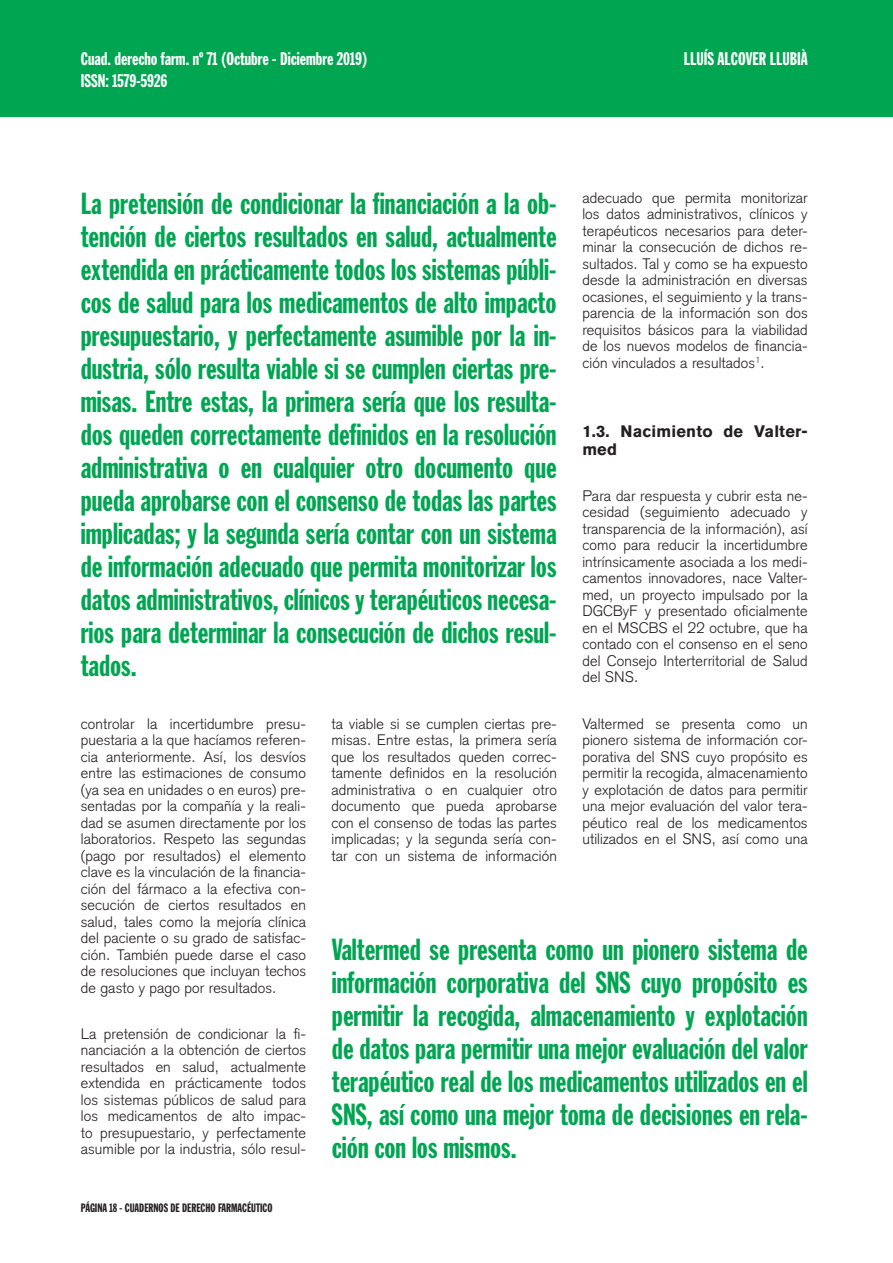
<style>
.page{position:relative;width:893px;height:1263px;background:#fff}
.page>*{position:absolute;margin:0;border:0;box-sizing:border-box;transform-origin:0 0}
.t1{font:30px/33px "Franklin Gothic Extra Cond";color:#00a552;text-align:justify}
.t2{font:18px/22.5px "Franklin Gothic Extra Cond";color:#fff}
.t3{font:700 16.5px/18px "Akzidenz Grotesk BQ";letter-spacing:.01em;color:#231f20}
.t4{font:300 15px/16.5px "Akzidenz Grotesk";letter-spacing:.01em;color:#231f20;text-align:justify}
.t5{font:12px "Franklin Gothic Extra Cond";color:#231f20}
</style>
<div class="page">
<div style="left:0;top:0;width:893px;height:117px;background:#00a552"></div>
<p class="t2" style="left:81px;top:48px;width:288px">Cuad. derecho farm. nº 71 (Octubre - Diciembre 2019)<br>ISSN: 1579-5926</p>
<p class="t2" style="left:684px;top:48px;width:125px">LLUÍS ALCOVER LLUBIÀ</p>
<p class="t4" style="left:582px;top:191px;width:227px">adecuado que permita monitorizar los datos administrativos, clínicos y terapéuticos necesarios para deter&shy;minar la consecución de dichos re&shy;sultados. Tal y como se ha expuesto desde la administración en diversas ocasiones, el seguimiento y la trans&shy;parencia de la información son dos requisitos básicos para la viabilidad de los nuevos modelos de financia&shy;ción vinculados a resultados<sup>1</sup>.</p>
<p class="t1" style="left:81px;top:189px;width:477px">La pretensión de condicionar la financiación a la ob&shy;tención de ciertos resultados en salud, actualmente extendida en prácticamente todos los sistemas públi&shy;cos de salud para los medicamentos de alto impacto presupuestario, y perfectamente asumible por la in&shy;dustria, sólo resulta viable si se cumplen ciertas pre&shy;misas. Entre estas, la primera sería que los resulta&shy;dos queden correctamente definidos en la resolución administrativa o en cualquier otro documento que pueda aprobarse con el consenso de todas las partes implicadas; y la segunda sería contar con un sistema de información adecuado que permita monitorizar los datos administrativos, clínicos y terapéuticos necesa&shy;rios para determinar la consecución de dichos resul&shy;tados.</p>
<p class="t3" style="left:582px;top:423px;width:227px">1.3. Nacimiento de Valter&shy;med</p>
<p class="t4" style="left:582px;top:489px;width:227px">Para dar respuesta y cubrir esta ne&shy;cesidad (seguimiento adecuado y transparencia de la información), así como para reducir la incertidumbre intrínsicamente asociada a los medi&shy;camentos innovadores, nace Valter&shy;med, un proyecto impulsado por la DGCByF y presentado oficialmente en el MSCBS el 22 octubre, que ha contado con el consenso en el seno del Consejo Interterritorial de Salud del SNS.</p>
<p class="t4" style="left:582px;top:717px;width:227px">Valtermed se presenta como un pionero sistema de información cor&shy;porativa del SNS cuyo propósito es permitir la recogida, almacenamiento y explotación de datos para permitir una mejor evaluación del valor tera&shy;péutico real de los medicamentos utilizados en el SNS, así como una</p>
<p class="t4" style="left:81px;top:717px;width:227px">controlar la incertidumbre presu&shy;puestaria a la que hacíamos referen&shy;cia anteriormente. Así, los desvíos entre las estimaciones de consumo (ya sea en unidades o en euros) pre&shy;sentadas por la compañía y la reali&shy;dad se asumen directamente por los laboratorios. Respeto las segundas (pago por resultados) el elemento clave es la vinculación de la financia&shy;ción del fármaco a la efectiva con&shy;secución de ciertos resultados en salud, tales como la mejoría clínica del paciente o su grado de satisfac&shy;ción. También puede darse el caso de resoluciones que incluyan techos de gasto y pago por resultados.</p>
<p class="t4" style="left:81px;top:1027px;width:227px">La pretensión de condicionar la fi&shy;nanciación a la obtención de ciertos resultados en salud, actualmente extendida en prácticamente todos los sistemas públicos de salud para los medicamentos de alto impac&shy;to presupuestario, y perfectamente asumible por la industria, sólo resul-</p>
<p class="t4" style="left:332px;top:717px;width:227px">ta viable si se cumplen ciertas pre&shy;misas. Entre estas, la primera sería que los resultados queden correc&shy;tamente definidos en la resolución administrativa o en cualquier otro documento que pueda aprobarse con el consenso de todas las partes implicadas; y la segunda sería con&shy;tar con un sistema de información</p>
<p class="t1" style="left:332px;top:936px;width:477px">Valtermed se presenta como un pionero sistema de información corporativa del SNS cuyo propósito es permitir la recogida, almacenamiento y explotación de datos para permitir una mejor evaluación del valor terapéutico real de los medicamentos utilizados en el SNS, así como una mejor toma de decisiones en rela&shy;ción con los mismos.</p>
<p class="t5" style="left:81px;top:1203px;width:193px">PÁGINA 18 - CUADERNOS DE DERECHO FARMACÉUTICO</p>
</div>
